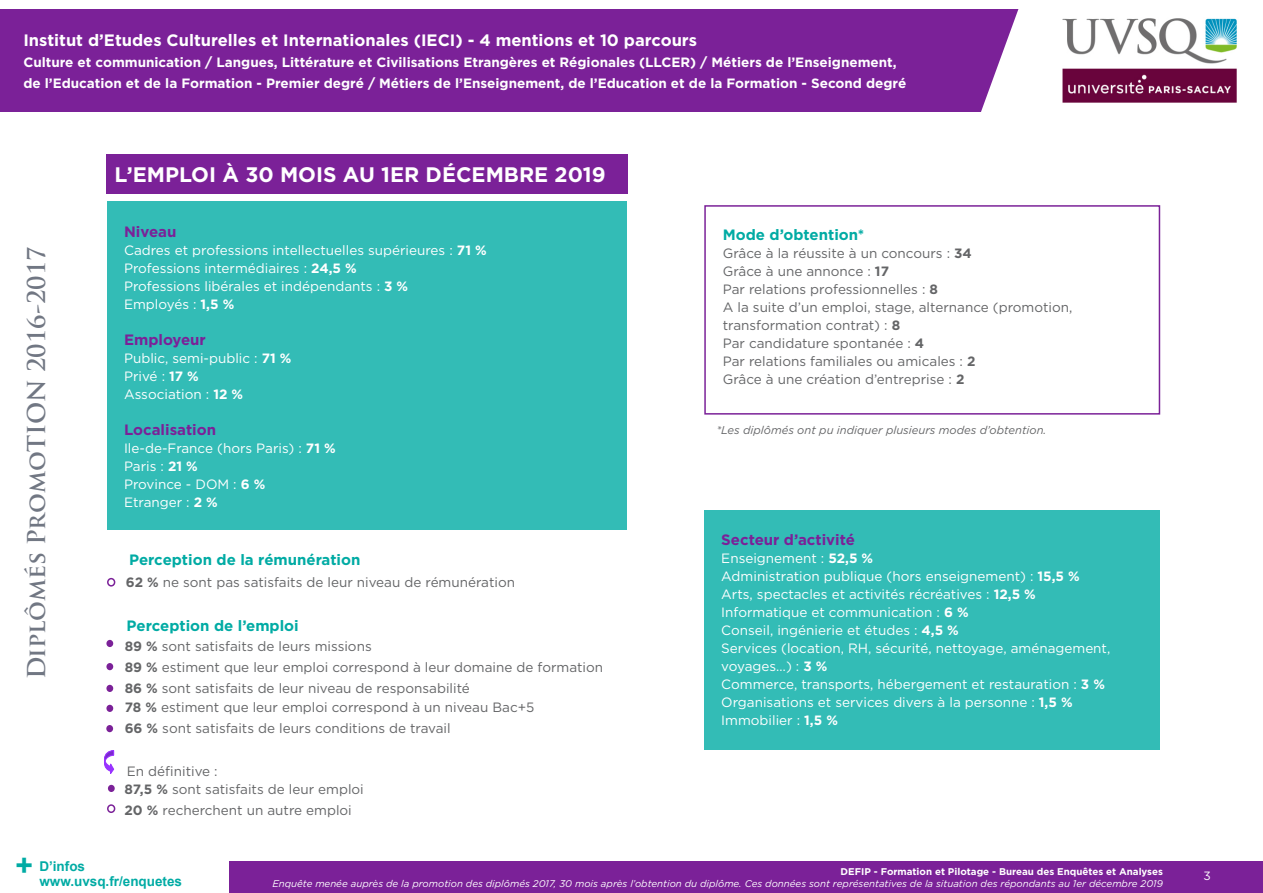
<style>
.page{position:relative;width:1263px;height:893px;background:#fff}
.page>*{position:absolute;margin:0;border:0;box-sizing:border-box;transform-origin:0 0}
.t1{font:700 30px "Arial";color:#00aba4}
.t2{font:700 24px "Trajan Pro";color:#717783}
.t3{font:700 21px "Gotham";color:#fff}
.t4{font:700 16.5px "Gotham";color:#fff}
.t5{font:700 15px "Gotham";color:#00aba4}
.t6{font:700 15px "Gotham";color:#7b2198}
.t7{font:13.5px/18px "Gotham";color:#646567}
.t8{font:13.5px/18px "Gotham";color:#fff}
.t9{font:700 13.5px "Gotham";color:#fff}
.t10{font:700 13.5px/15px "Arial";color:#00aba4}
.t11{font:12px "Gotham";color:#fff}
.Légendes_graphiques{font:italic 11.25px "Gotham";color:#646567}
.t12{font:italic 9.75px "Gotham";color:#fff}
.t13{font:700 9.75px "Gotham";color:#fff}
.s1{font-weight:700}
</style>
<div class="page">
<div style="left:0;top:861px;width:1263px;height:32px;background:#7b2198"></div>
<div style="left:0;top:836px;width:229px;height:57px;background:#fff"></div>
<div style="left:0;top:10px;width:1023px;height:102px;background:#7b2198"></div>
<svg style="left:963px;top:9px;width:60px;height:103px"></svg>
<img style="left:1062px;top:18px;width:175px;height:85px">
<div style="left:106px;top:154px;width:522px;height:39px;background:#7b2198"></div>
<div style="left:704px;top:510px;width:456px;height:239px;background:#33bcb6"></div>
<div style="left:704px;top:205px;width:456px;height:210px;border:2px solid #7b2198"></div>
<div style="left:107px;top:201px;width:519px;height:329px;background:#33bcb6"></div>
<svg style="left:104px;top:750px;width:11px;height:24px"></svg>
<div style="left:106px;top:640px;width:7px;height:7px;background:#7b2198;border-radius:50%"></div>
<div style="left:106px;top:663px;width:7px;height:7px;background:#7b2198;border-radius:50%"></div>
<div style="left:106px;top:685px;width:7px;height:7px;background:#7b2198;border-radius:50%"></div>
<div style="left:106px;top:705px;width:7px;height:7px;background:#7b2198;border-radius:50%"></div>
<div style="left:106px;top:725px;width:7px;height:7px;background:#7b2198;border-radius:50%"></div>
<div style="left:108px;top:785px;width:7px;height:7px;background:#7b2198;border-radius:50%"></div>
<div style="left:107px;top:804px;width:8px;height:9px;border:2px solid #7b2198;border-radius:50%"></div>
<div style="left:107px;top:578px;width:8px;height:9px;border:2px solid #7b2198;border-radius:50%"></div>
<p class="t4" style="left:23px;top:29px;width:675px">Institut d’Etudes Culturelles et Internationales (IECI) - 4 mentions et 10 parcours</p>
<p class="t9" style="left:23px;top:54px;width:875px">Culture et communication / Langues, Littérature et Civilisations Etrangères et Régionales (LLCER) / Métiers de l’Enseignement,</p>
<p class="t9" style="left:23px;top:75px;width:884px">de l’Education et de la Formation - Premier degré / Métiers de l’Enseignement, de l’Education et de la Formation - Second degré</p>
<h2 class="t2" style="left:22px;top:679px;width:434px;rotate:-90deg">Diplômés PromoTION 2016-2017</h2>
<p class="t3" style="left:115px;top:161px;width:493px">L’EMPLOI À 30 MOIS AU 1ER DÉCEMBRE 2019</p>
<p class="t6" style="left:124px;top:222px;width:54px">Niveau</p>
<p class="t8" style="left:124px;top:241px;width:364px">Cadres et professions intellectuelles supérieures : <span class="s1">71 %</span></p>
<p class="t8" style="left:124px;top:259px;width:234px">Professions intermédiaires : <span class="s1">24,5 %</span></p>
<p class="t8" style="left:124px;top:277px;width:286px">Professions libérales et indépendants : <span class="s1">3 %</span></p>
<p class="t8" style="left:124px;top:295px;width:112px">Employés : <span class="s1">1,5 %</span></p>
<p class="t6" style="left:124px;top:330px;width:83px">Employeur</p>
<p class="t8" style="left:124px;top:349px;width:169px">Public, semi-public : <span class="s1">71 %</span></p>
<p class="t8" style="left:124px;top:367px;width:76px">Privé : <span class="s1">17 %</span></p>
<p class="t8" style="left:124px;top:385px;width:121px">Association : <span class="s1">12 %</span></p>
<p class="t6" style="left:124px;top:420px;width:93px">Localisation</p>
<p class="t8" style="left:124px;top:439px;width:213px">Ile-de-France (hors Paris) : <span class="s1">71 %</span></p>
<p class="t8" style="left:124px;top:457px;width:75px">Paris : <span class="s1">21 %</span></p>
<p class="t8" style="left:124px;top:475px;width:143px">Province - DOM : <span class="s1">6 %</span></p>
<p class="t8" style="left:124px;top:493px;width:95px">Etranger : <span class="s1">2 %</span></p>
<p class="t5" style="left:129px;top:549px;width:233px">Perception de la rémunération</p>
<p class="t7" style="left:126px;top:572px;width:391px"><span class="s1">62 %</span> ne sont pas satisfaits de leur niveau de rémunération</p>
<p class="t5" style="left:127px;top:616px;width:174px">Perception de l’emploi</p>
<p class="t7" style="left:125px;top:637px;width:249px"><span class="s1">89 %</span> sont satisfaits de leurs missions</p>
<p class="t7" style="left:125px;top:658px;width:480px"><span class="s1">89 %</span> estiment que leur emploi correspond à leur domaine de formation</p>
<p class="t7" style="left:125px;top:679px;width:347px"><span class="s1">86 %</span> sont satisfaits de leur niveau de responsabilité</p>
<p class="t7" style="left:125px;top:698px;width:411px"><span class="s1">78 %</span> estiment que leur emploi correspond à un niveau Bac+5</p>
<p class="t7" style="left:125px;top:719px;width:328px"><span class="s1">66 %</span> sont satisfaits de leurs conditions de travail</p>
<p class="t7" style="left:127px;top:762px;width:92px">En définitive :</p>
<p class="t7" style="left:125px;top:780px;width:241px"><span class="s1">87,5 %</span> sont satisfaits de leur emploi</p>
<p class="t7" style="left:125px;top:801px;width:229px"><span class="s1">20 %</span> recherchent un autre emploi</p>
<p class="t5" style="left:723px;top:225px;width:143px">Mode d’obtention*</p>
<p class="t7" style="left:723px;top:244px;width:251px">Grâce à la réussite à un concours : <span class="s1">34</span></p>
<p class="t7" style="left:723px;top:262px;width:168px">Grâce à une annonce : <span class="s1">17</span></p>
<p class="t7" style="left:723px;top:280px;width:217px">Par relations professionnelles : <span class="s1">8</span></p>
<p class="t7" style="left:723px;top:298px;width:351px">A la suite d’un emploi, stage, alternance (promotion, transformation contrat) : <span class="s1">8</span></p>
<p class="t7" style="left:723px;top:334px;width:203px">Par candidature spontanée : <span class="s1">4</span></p>
<p class="t7" style="left:723px;top:352px;width:254px">Par relations familiales ou amicales : <span class="s1">2</span></p>
<p class="t7" style="left:723px;top:370px;width:243px">Grâce à une création d’entreprise : <span class="s1">2</span></p>
<p class="Légendes_graphiques" style="left:716px;top:423px;width:332px">*Les diplômés ont pu indiquer plusieurs modes d’obtention.</p>
<p class="t6" style="left:721px;top:530px;width:135px">Secteur d’activité</p>
<p class="t8" style="left:721px;top:549px;width:153px">Enseignement : <span class="s1">52,5 %</span></p>
<p class="t8" style="left:721px;top:567px;width:360px">Administration publique (hors enseignement) : <span class="s1">15,5 %</span></p>
<p class="t8" style="left:721px;top:585px;width:316px">Arts, spectacles et activités récréatives : <span class="s1">12,5 %</span></p>
<p class="t8" style="left:721px;top:603px;width:249px">Informatique et communication : <span class="s1">6 %</span></p>
<p class="t8" style="left:721px;top:621px;width:239px">Conseil, ingénierie et études : <span class="s1">4,5 %</span></p>
<p class="t8" style="left:721px;top:639px;width:391px">Services (location, RH, sécurité, nettoyage, aménagement, voyages…) : <span class="s1">3 %</span></p>
<p class="t8" style="left:721px;top:675px;width:385px">Commerce, transports, hébergement et restauration : <span class="s1">3 %</span></p>
<p class="t8" style="left:721px;top:693px;width:353px">Organisations et services divers à la personne : <span class="s1">1,5 %</span></p>
<p class="t8" style="left:721px;top:711px;width:118px">Immobilier : <span class="s1">1,5 %</span></p>
<h1 class="t1" style="left:15px;top:845px;width:19px">+</h1>
<p class="t10" style="left:39px;top:859px;width:144px">D’infos www.uvsq.fr/enquetes</p>
<p class="t13" style="left:841px;top:865px;width:324px">DEFIP - Formation et Pilotage - Bureau des Enquêtes et Analyses</p>
<p class="t12" style="left:272px;top:877px;width:892px">Enquête menée auprès de la promotion des diplômés 2017, 30 mois après l’obtention du diplôme. Ces données sont représentatives de la situation des répondants au 1er décembre 2019</p>
<p class="t11" style="left:1203px;top:868px;width:9px">3</p>
</div>
